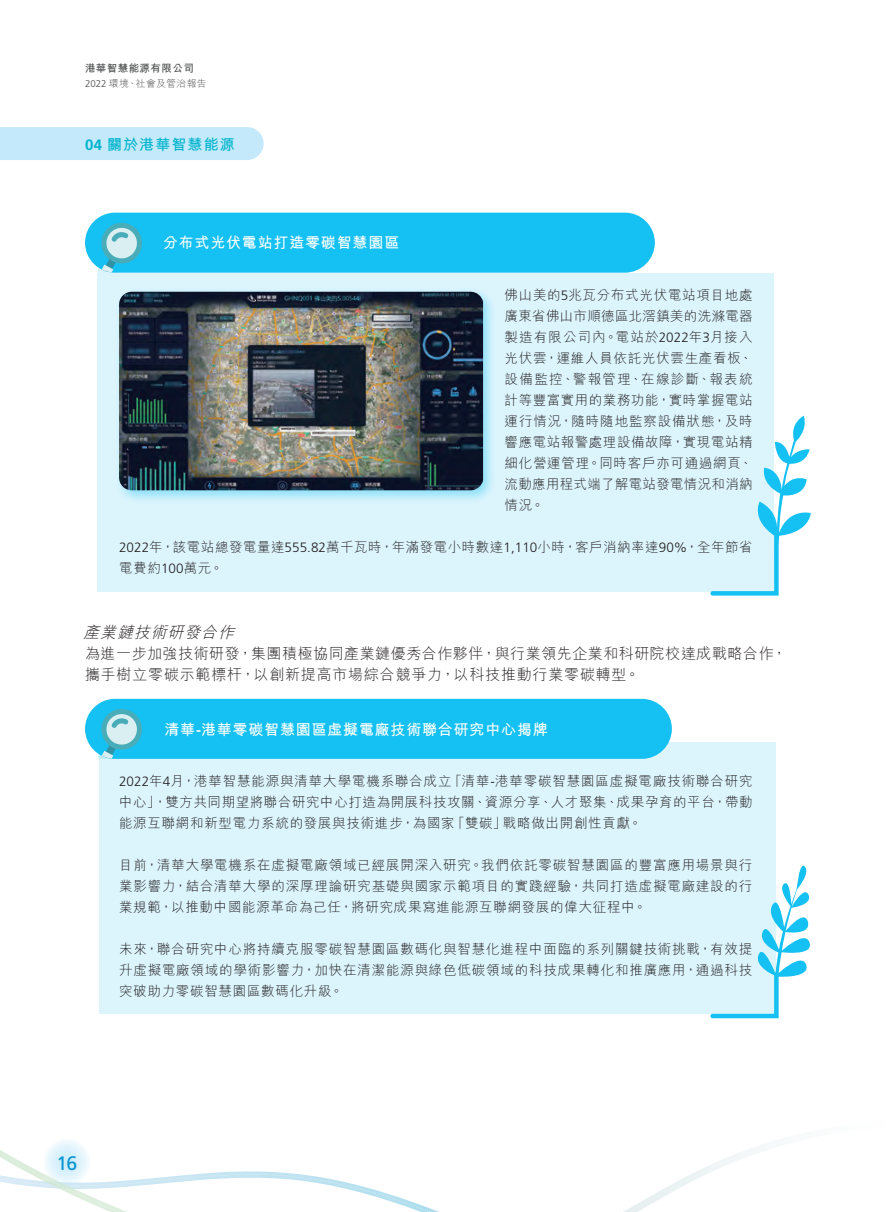
<style>
.page{position:relative;width:893px;height:1212px;background:#fff}
.page>*{position:absolute;margin:0;border:0;box-sizing:border-box;transform-origin:0 0}
.t1{font:19.5px "Frutiger LT Std";color:#0694d2}
.Body_Text{font:italic 300 15.75px "M Hei HK";color:#231f20}
.Body_Text-2{font:300 15px/21px "M Hei HK";letter-spacing:.035em;color:#231f20}
.Body_Text-3{font:700 15px "M Hei HK";letter-spacing:.055em;color:#fff}
.t2{font:700 15px "M Hei HK";letter-spacing:.075em;color:#00b4cd}
.Body_Text-4{font:300 13.5px/21px "M Hei HK";letter-spacing:.055em;color:#231f20;text-align:justify}
.t3{font:700 10.5px "M Hei HK";letter-spacing:.04em;color:#494a4b}
.t4{font:300 9.75px "M Hei HK";letter-spacing:.04em;color:#494a4b}
.s1{font-family:"Frutiger LT Std"}
</style>
<div class="page">
<svg style="left:624px;top:1145px;width:139px;height:67px"></svg>
<svg style="left:0;top:1150px;width:439px;height:62px"></svg>
<svg style="left:43px;top:1138px;width:48px;height:47px"></svg>
<div style="left:0;top:127px;width:264px;height:33px;background:#c3e9fa"></div>
<div style="left:98px;top:273px;width:676px;height:319px;background:#dcf5fd"></div>
<div style="left:114px;top:287px;width:383px;height:217px;background:#15c0f2;opacity:.4"></div>
<img style="left:119px;top:292px;width:364px;height:198px">
<div style="left:85px;top:213px;width:570px;height:60px;background:#15c0f2;border-radius:30px"></div>
<svg style="left:95px;top:220px;width:50px;height:53px"></svg>
<svg style="left:710px;top:416px;width:101px;height:180px"></svg>
<div style="left:100px;top:742px;width:676px;height:271px;background:#dcf5fd"></div>
<div style="left:85px;top:699px;width:587px;height:60px;background:#15c0f2;border-radius:30px"></div>
<svg style="left:95px;top:706px;width:50px;height:53px"></svg>
<svg style="left:708px;top:865px;width:102px;height:154px"></svg>
<p class="t3" style="left:85px;top:60px;width:110px">港華智慧能源有限公司</p>
<p class="t4" style="left:85px;top:78px;width:123px"><span class="s1">2022</span> 環境、社會及管治報告</p>
<p class="t2" style="left:85px;top:133px;width:151px"><span class="s1">04</span> 關於港華智慧能源</p>
<p class="Body_Text-3" style="left:163px;top:232px;width:238px">分布式光伏電站打造零碳智慧園區</p>
<p class="Body_Text-4" style="left:505px;top:284px;width:250px">佛山美的<span class="s1">5</span>兆瓦分布式光伏電站項目地處廣東省佛山市順德區北滘鎮美的洗滌電器製造有限公司內。電站於<span class="s1">2022</span>年<span class="s1">3</span>月接入光伏雲，運維人員依託光伏雲生產看板、設備監控、警報管理、在線診斷、報表統計等豐富實用的業務功能，實時掌握電站運行情況，隨時隨地監察設備狀態，及時響應電站報警處理設備故障，實現電站精細化營運管理。同時客戶亦可通過網頁、流動應用程式端了解電站發電情況和消納情況。</p>
<p class="Body_Text-4" style="left:119px;top:536px;width:635px"><span class="s1">2022</span>年，該電站總發電量達<span class="s1">555.82</span>萬千瓦時，年滿發電小時數達<span class="s1">1,110</span>小時，客戶消納率達<span class="s1">90%</span>，全年節省電費約<span class="s1">100</span>萬元。</p>
<p class="Body_Text" style="left:83px;top:624px;width:156px">產業鏈技術研發合作</p>
<p class="Body_Text-2" style="left:85px;top:642px;width:703px">為進一步加強技術研發，集團積極協同產業鏈優秀合作夥伴，與行業領先企業和科研院校達成戰略合作，攜手樹立零碳示範標杆，以創新提高市場綜合競爭力，以科技推動行業零碳轉型。</p>
<p class="Body_Text-3" style="left:164px;top:718px;width:385px">清華<span class="s1">-</span>港華零碳智慧園區虛擬電廠技術聯合研究中心揭牌</p>
<p class="Body_Text-4" style="left:119px;top:770px;width:635px"><span class="s1">2022</span>年<span class="s1">4</span>月，港華智慧能源與清華大學電機系聯合成立「清華<span class="s1">-</span>港華零碳智慧園區虛擬電廠技術聯合研究中心」，雙方共同期望將聯合研究中心打造為開展科技攻關、資源分享、人才聚集、成果孕育的平台，帶動能源互聯網和新型電力系統的發展與技術進步，為國家「雙碳」戰略做出開創性貢獻。</p>
<p class="Body_Text-4" style="left:119px;top:854px;width:635px">目前，清華大學電機系在虛擬電廠領域已經展開深入研究。我們依託零碳智慧園區的豐富應用場景與行業影響力，結合清華大學的深厚理論研究基礎與國家示範項目的實踐經驗，共同打造虛擬電廠建設的行業規範，以推動中國能源革命為己任，將研究成果寫進能源互聯網發展的偉大征程中。</p>
<p class="Body_Text-4" style="left:119px;top:938px;width:635px">未來，聯合研究中心將持續克服零碳智慧園區數碼化與智慧化進程中面臨的系列關鍵技術挑戰，有效提升虛擬電廠領域的學術影響力，加快在清潔能源與綠色低碳領域的科技成果轉化和推廣應用，通過科技突破助力零碳智慧園區數碼化升級。</p>
<h1 class="t1" style="left:57px;top:1151px;width:22px">16</h1>
</div>
